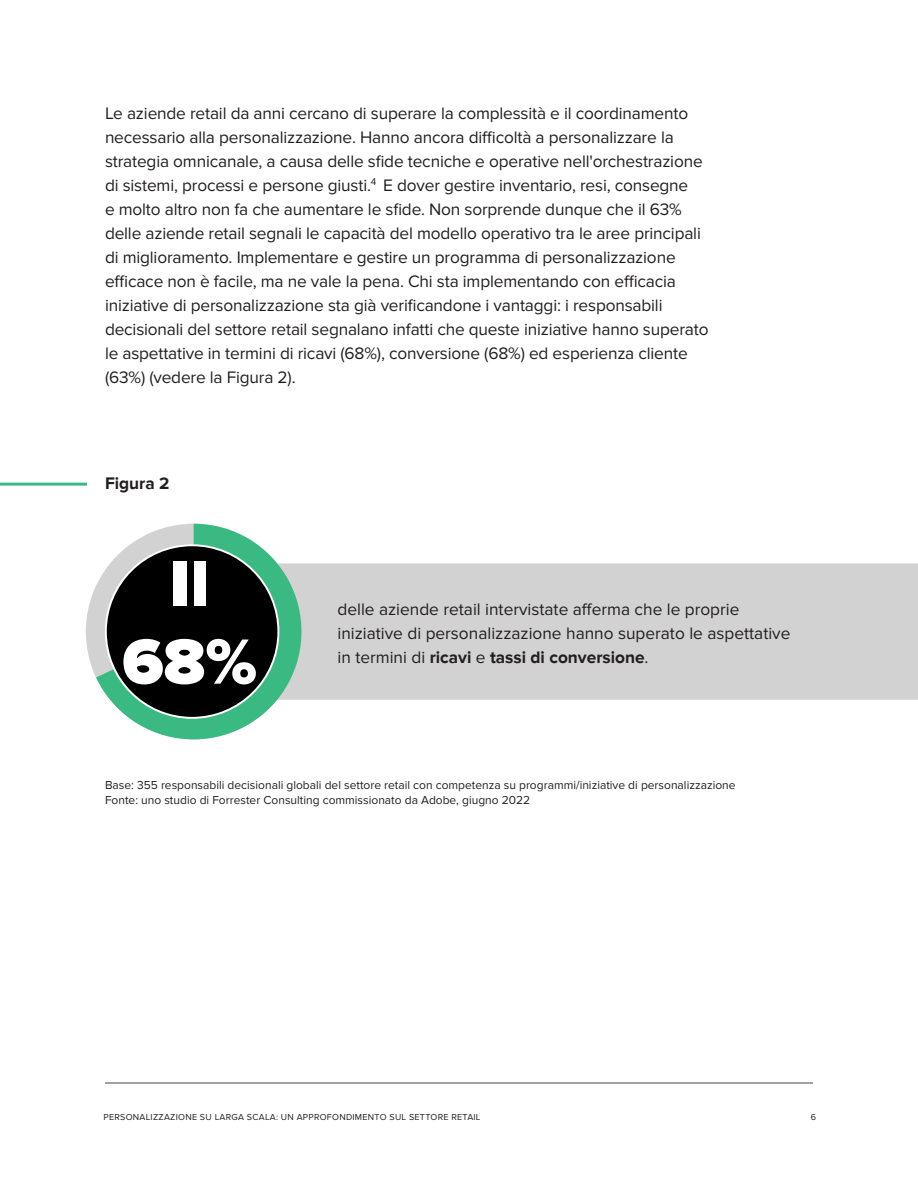
<style>
.page{position:relative;width:918px;height:1188px;background:#fff}
.page>*{position:absolute;margin:0;border:0;box-sizing:border-box;transform-origin:0 0}
.Callout_Large_Number{font:900 66.15px/77.8px "Proxima Nova";color:#fff;text-align:center}
.Body_Copy{font:17.25px/24px "Proxima Nova";letter-spacing:-.01em;color:#231f20}
.Figure_Title{font:700 17.25px "Proxima Nova";color:#231f20}
.Base_Source{font:12px "Proxima Nova";color:#231f20}
.t1{font:9px "Proxima Nova";letter-spacing:.03em;color:#231f20}
.s1{font-weight:700}
</style>
<div class="page">
<hr style="left:0;top:483px;width:87px;height:3px;background:#3bb982">
<div style="left:302px;top:563px;width:616px;height:137px;background:#d2d2d2"></div>
<svg style="left:86px;top:586px;width:10px;height:91px"></svg>
<svg style="left:96px;top:524px;width:206px;height:216px"></svg>
<div style="left:106px;top:545px;width:172px;height:173px;background:#000;border-radius:50%"></div>
<hr style="left:105px;top:1082px;width:708px;height:2px;background:#828282">
<p class="Body_Copy" style="left:105px;top:101px;width:605px">Le aziende retail da anni cercano di superare la complessità e il coordinamento necessario alla personalizzazione. Hanno ancora difficoltà a personalizzare la strategia omnicanale, a causa delle sfide tecniche e operative nell'orchestrazione di sistemi, processi e persone giusti.<sup>4</sup> E dover gestire inventario, resi, consegne<br>e molto altro non fa che aumentare le sfide. Non sorprende dunque che il 63% delle aziende retail segnali le capacità del modello operativo tra le aree principali di miglioramento. Implementare e gestire un programma di personalizzazione efficace non è facile, ma ne vale la pena. Chi sta implementando con efficacia iniziative di personalizzazione sta già verificandone i vantaggi: i responsabili decisionali del settore retail segnalano infatti che queste iniziative hanno superato le aspettative in termini di ricavi (68%), conversione (68%) ed esperienza cliente (63%) (vedere la Figura 2).</p>
<p class="Figure_Title" style="left:105px;top:474px;width:66px">Figura 2</p>
<p class="Callout_Large_Number" style="left:122px;top:548px;width:136px">Il<br>68%</p>
<p class="Body_Copy" style="left:338px;top:597px;width:454px">delle aziende retail intervistate afferma che le proprie iniziative di personalizzazione hanno superato le aspettative in termini di <span class="s1">ricavi</span> e <span class="s1">tassi di conversione</span>.</p>
<p class="Base_Source" style="left:105px;top:779px;width:632px">Base: 355 responsabili decisionali globali del settore retail con competenza su programmi/iniziative di personalizzazione</p>
<p class="Base_Source" style="left:105px;top:794px;width:427px">Fonte: uno studio di Forrester Consulting commissionato da Adobe, giugno 2022</p>
<p class="t1" style="left:104px;top:1112px;width:379px">PERSONALIZZAZIONE SU LARGA SCALA: UN APPROFONDIMENTO SUL SETTORE RETAIL</p>
<p class="t1" style="left:811px;top:1112px;width:7px">6</p>
</div>
